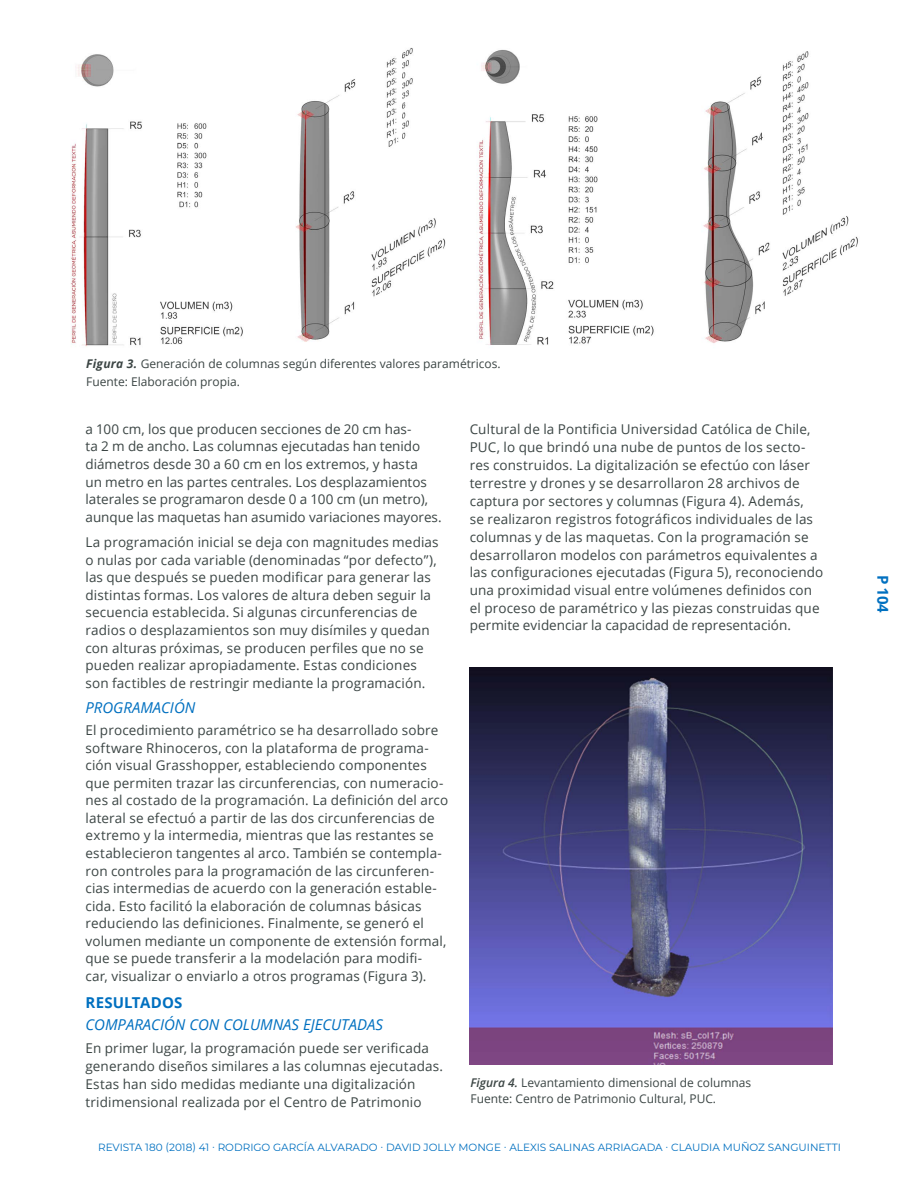
<style>
.page{position:relative;width:918px;height:1188px;background:#fff}
.page>*{position:absolute;margin:0;border:0;box-sizing:border-box;transform-origin:0 0}
.t1{font:italic 15px "Open Sans";color:#0070c0}
.t2{font:700 15px "Open Sans";letter-spacing:.01em;color:#0070c0}
.t3{font:13.5px/17.5px "Open Sans";letter-spacing:.01em;color:#3b4544}
.t4{font:12px/16.5px "Open Sans";color:#3b4544}
.t5{font:10.5px "Montserrat";color:#0070c0}
.s1{font-weight:700;font-style:italic}
.s2{font-weight:600;font-style:italic}
</style>
<div class="page">
<img style="left:477px;top:49px;width:381px;height:296px">
<img style="left:70px;top:47px;width:376px;height:300px">
<img style="left:470px;top:668px;width:363px;height:396px">
<p class="t4" style="left:86px;top:354px;width:416px;line-height:18px"><span class="s1">Figura 3.</span> Generación de columnas según diferentes valores paramétricos.<br>Fuente: Elaboración propia.</p>
<p class="t3" style="left:86px;top:420px;width:358px">a 100 cm, los que producen secciones de 20 cm has-<br>ta 2 m de ancho. Las columnas ejecutadas han tenido diámetros desde 30 a 60 cm en los extremos, y hasta<br>un metro en las partes centrales. Los desplazamientos laterales se programaron desde 0 a 100 cm (un metro), aunque las maquetas han asumido variaciones mayores.</p>
<p class="t3" style="left:86px;top:533px;width:355px">La programación inicial se deja con magnitudes medias o nulas por cada variable (denominadas “por defecto”), las que después se pueden modificar para generar las distintas formas. Los valores de altura deben seguir la secuencia establecida. Si algunas circunferencias de radios o desplazamientos son muy disímiles y quedan con alturas próximas, se producen perfiles que no se pueden realizar apropiadamente. Estas condiciones son factibles de restringir mediante la programación.</p>
<p class="t1" style="left:86px;top:697px;width:111px">PROGRAMACIÓN</p>
<p class="t3" style="left:86px;top:721px;width:364px">El procedimiento paramétrico se ha desarrollado sobre software Rhinoceros, con la plataforma de programa&shy;ción visual Grasshopper, estableciendo componentes que permiten trazar las circunferencias, con numeracio&shy;nes al costado de la programación. La definición del arco lateral se efectuó a partir de las dos circunferencias de extremo y la intermedia, mientras que las restantes se establecieron tangentes al arco. También se contempla&shy;ron controles para la programación de las circunferen&shy;cias intermedias de acuerdo con la generación estable&shy;cida. Esto facilitó la elaboración de columnas básicas reduciendo las definiciones. Finalmente, se generó el volumen mediante un componente de extensión formal, que se puede transferir a la modelación para modifi-<br>car, visualizar o enviarlo a otros programas (Figura 3).</p>
<p class="t2" style="left:86px;top:992px;width:98px">RESULTADOS</p>
<p class="t1" style="left:86px;top:1015px;width:299px">COMPARACIÓN CON COLUMNAS EJECUTADAS</p>
<p class="t3" style="left:86px;top:1039px;width:359px;line-height:18px">En primer lugar, la programación puede ser verificada generando diseños similares a las columnas ejecutadas.<br>Estas han sido medidas mediante una digitalización tridimensional realizada por el Centro de Patrimonio</p>
<p class="t3" style="left:470px;top:420px;width:355px">Cultural de la Pontificia Universidad Católica de Chile, PUC, lo que brindó una nube de puntos de los secto&shy;res construidos. La digitalización se efectúo con láser terrestre y drones y se desarrollaron 28 archivos de captura por sectores y columnas (Figura 4). Además,<br>se realizaron registros fotográficos individuales de las columnas y de las maquetas. Con la programación se desarrollaron modelos con parámetros equivalentes a las configuraciones ejecutadas (Figura 5), reconociendo una proximidad visual entre volúmenes definidos con el proceso de paramétrico y las piezas construidas que permite evidenciar la capacidad de representación.</p>
<p class="t4" style="left:471px;top:1074px;width:282px"><span class="s2">Figura 4.</span> Levantamiento dimensional de columnas<br>Fuente: Centro de Patrimonio Cultural, PUC.</p>
<p class="t5" style="left:98px;top:1140px;width:744px">REVISTA 180 (2018) 41 · RODRIGO GARCÍA ALVARADO · DAVID JOLLY MONGE · ALEXIS SALINAS ARRIAGADA · CLAUDIA MUÑOZ SANGUINETTI</p>
<p class="t2" style="left:894px;top:575px;width:39px;rotate:90deg">P 104</p>
</div>
